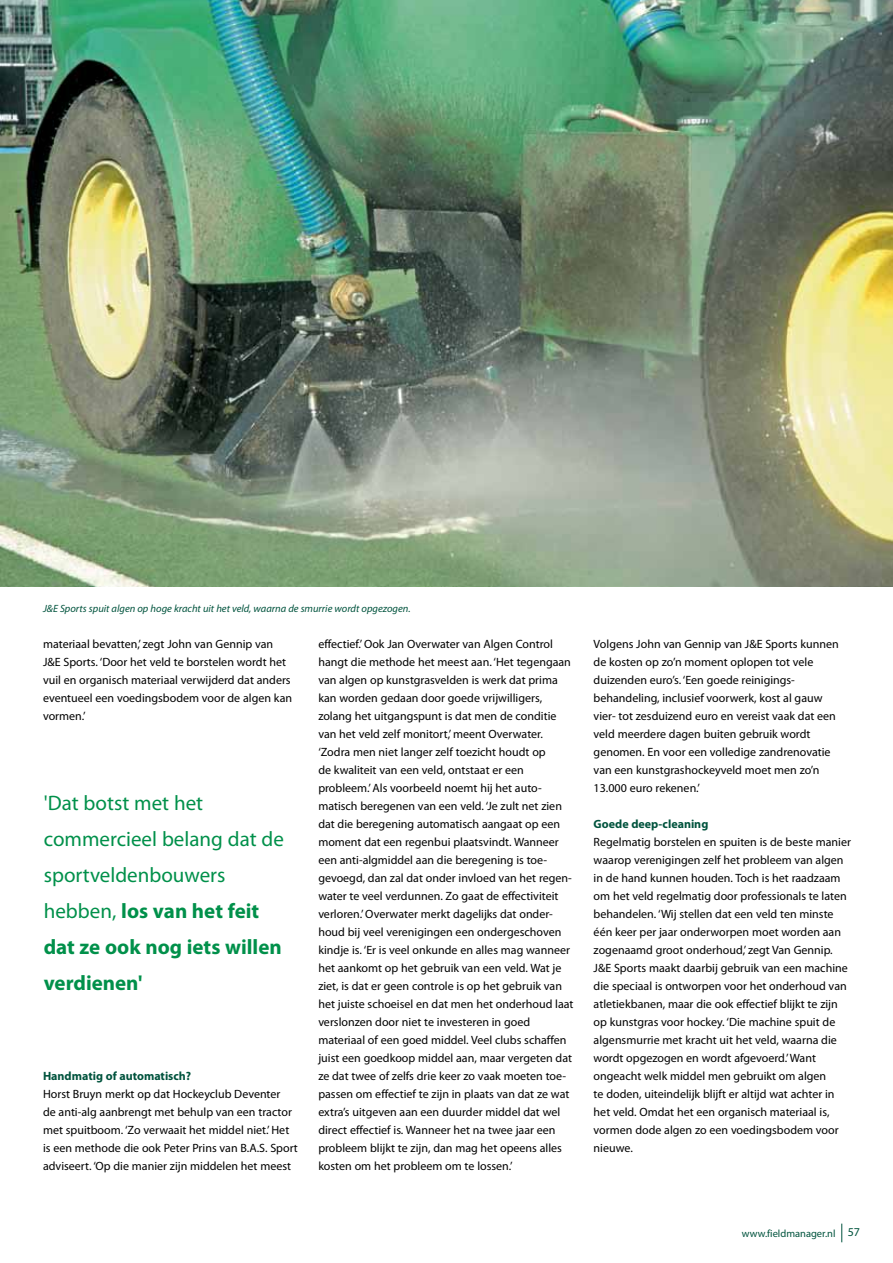
<style>
.page{position:relative;width:893px;height:1263px;background:#fff}
.page>*{position:absolute;margin:0;border:0;box-sizing:border-box;transform-origin:0 0}
.t1{font:21px/36px "Myriad Pro";color:#00904a}
.t2{font:12px/18px "Myriad Pro";color:#000}
.t3{font:700 12px "Myriad Pro";color:#00533d}
.t4{font:italic 10.5px "Myriad Pro";color:#00533d}
.t5{font:10.5px "Myriad Pro";color:#00533d}
.s1{font-weight:700}
.s2{font-size:12px}
</style>
<div class="page">
<svg style="left:841px;top:1223px;width:1px;height:19px"></svg>
<img style="left:0;top:0;width:893px;height:587px">
<p class="t4" style="left:43px;top:602px;width:369px">J&amp;E Sports spuit algen op hoge kracht uit het veld, waarna de smurrie wordt opgezogen.</p>
<p class="t2" style="left:43px;top:635px;width:251px">materiaal bevatten,’ zegt John van Gennip van J&amp;E Sports. ‘Door het veld te borstelen wordt het vuil en organisch materiaal verwijderd dat anders eventueel een voedingsbodem voor de algen kan vormen.’</p>
<h1 class="t1" style="left:44px;top:785px;width:242px">'Dat botst met het commercieel belang dat de sportveldenbouwers hebben, <span class="s1">los van het feit dat ze ook nog iets willen verdienen'</span></h1>
<p class="t3" style="left:43px;top:1068px;width:150px">Handmatig of automatisch?</p>
<p class="t2" style="left:43px;top:1085px;width:256px">Horst Bruyn merkt op dat Hockeyclub Deventer<br>de anti-alg aanbrengt met behulp van een tractor met spuitboom. ‘Zo verwaait het middel niet.’ Het is een methode die ook Peter Prins van B.A.S. Sport adviseert. ‘Op die manier zijn middelen het meest</p>
<p class="t2" style="left:318px;top:635px;width:257px">effectief.’ Ook Jan Overwater van Algen Control hangt die methode het meest aan. ‘Het tegengaan van algen op kunstgrasvelden is werk dat prima kan worden gedaan door goede vrijwilligers, zolang het uitgangspunt is dat men de conditie van het veld zelf monitort,’ meent Overwater. ‘Zodra men niet langer zelf toezicht houdt op<br>de kwaliteit van een veld, ontstaat er een probleem.’ Als voorbeeld noemt hij het auto&shy;matisch beregenen van een veld. ‘Je zult net zien dat die beregening automatisch aangaat op een moment dat een regenbui plaatsvindt. Wanneer een anti-algmiddel aan die beregening is toe&shy;gevoegd, dan zal dat onder invloed van het regen&shy;water te veel verdunnen. Zo gaat de effectiviteit verloren.’ Overwater merkt dagelijks dat onder&shy;houd bij veel verenigingen een ondergeschoven kindje is. ‘Er is veel onkunde en alles mag wanneer het aankomt op het gebruik van een veld. Wat je ziet, is dat er geen controle is op het gebruik van het juiste schoeisel en dat men het onderhoud laat verslonzen door niet te investeren in goed materiaal of een goed middel. Veel clubs schaffen juist een goedkoop middel aan, maar vergeten dat ze dat twee of zelfs drie keer zo vaak moeten toe&shy;passen om effectief te zijn in plaats van dat ze wat extra’s uitgeven aan een duurder middel dat wel direct effectief is. Wanneer het na twee jaar een probleem blijkt te zijn, dan mag het opeens alles kosten om het probleem om te lossen.’</p>
<p class="t2" style="left:594px;top:635px;width:247px">Volgens John van Gennip van J&amp;E Sports kunnen de kosten op zo’n moment oplopen tot vele duizenden euro’s. ‘Een goede reinigings&shy;behandeling, inclusief voorwerk, kost al gauw vier- tot zesduizend euro en vereist vaak dat een veld meerdere dagen buiten gebruik wordt genomen. En voor een volledige zandrenovatie van een kunstgrashockeyveld moet men zo’n 13.000 euro rekenen.’</p>
<p class="t3" style="left:594px;top:816px;width:116px">Goede deep-cleaning</p>
<p class="t2" style="left:594px;top:833px;width:259px">Regelmatig borstelen en spuiten is de beste manier waarop verenigingen zelf het probleem van algen in de hand kunnen houden. Toch is het raadzaam om het veld regelmatig door professionals te laten behandelen. ‘Wij stellen dat een veld ten minste één keer per jaar onderworpen moet worden aan zogenaamd groot onderhoud,’ zegt Van Gennip.<br>J&amp;E Sports maakt daarbij gebruik van een machine die speciaal is ontworpen voor het onderhoud van atletiekbanen, maar die ook effectief blijkt te zijn op kunstgras voor hockey. ‘Die machine spuit de algensmurrie met kracht uit het veld, waarna die wordt opgezogen en wordt afgevoerd.’ Want ongeacht welk middel men gebruikt om algen<br>te doden, uiteindelijk blijft er altijd wat achter in het veld. Omdat het een organisch materiaal is, vormen dode algen zo een voedingsbodem voor nieuwe.</p>
<p class="t5" style="left:742px;top:1227px;width:120px">www.fieldmanager.nl <span class="s2">57</span></p>
</div>
